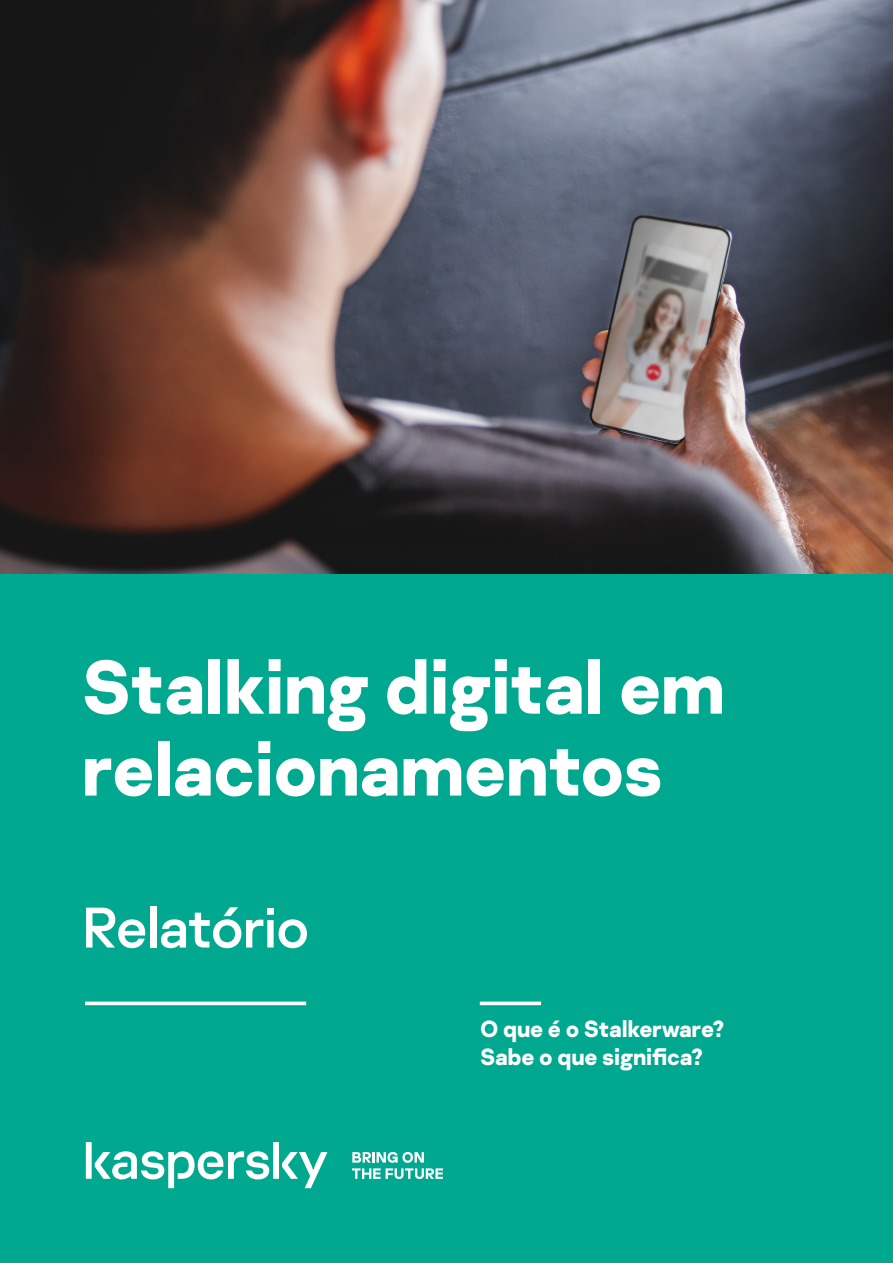
<style>
.page{position:relative;width:893px;height:1263px;background:#fff}
.page>*{position:absolute;margin:0;border:0;box-sizing:border-box;transform-origin:0 0}
.t1{font:700 75.75px/81.9px "Kaspersky Sans";letter-spacing:-.01em;color:#fff}
.t2{font:57px "Kaspersky Sans";letter-spacing:-.01em;color:#fff}
.t3{font:700 23.25px/28px "Kaspersky Sans";letter-spacing:-.01em;color:#fff}
</style>
<div class="page">
<img style="left:0;top:0;width:893px;height:574px">
<div style="left:0;top:574px;width:893px;height:689px;background:#00a88f"></div>
<svg style="left:86px;top:1142px;width:242px;height:46px"></svg>
<svg style="left:352px;top:1152px;width:91px;height:27px"></svg>
<svg style="left:480px;top:1001px;width:61px;height:4px"></svg>
<svg style="left:85px;top:1001px;width:221px;height:4px"></svg>
<h1 class="t1" style="left:82px;top:647px;width:645px">Stalking digital em relacionamentos</h1>
<h2 class="t2" style="left:83px;top:893px;width:228px">Relatório</h2>
<p class="t3" style="left:480px;top:1015px;width:246px">O que é o Stalkerware?<br>Sabe o que significa?</p>
</div>
